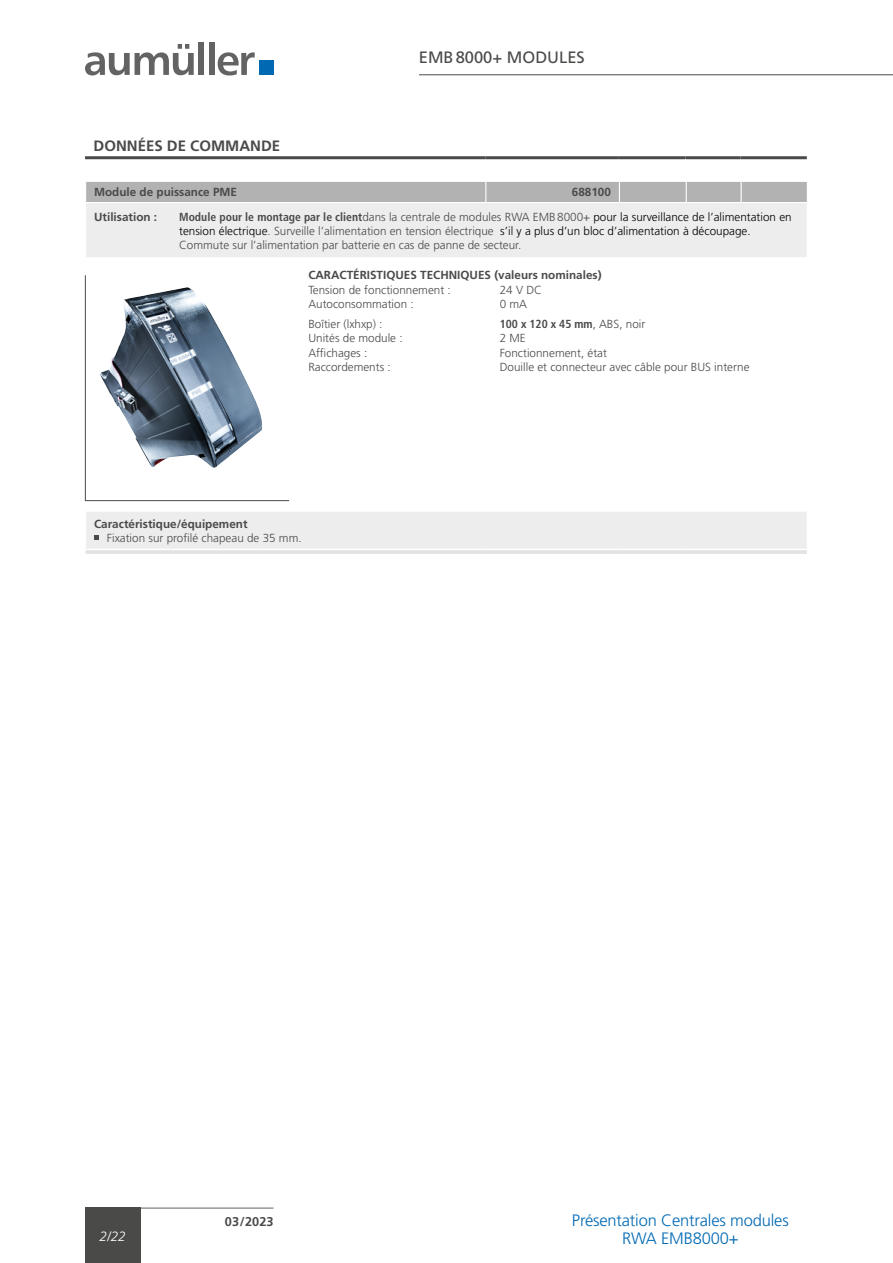
<style>
.page{position:relative;width:893px;height:1263px;background:#fff}
.page>*{position:absolute;margin:0;border:0;box-sizing:border-box;transform-origin:0 0}
.t1{font:300 16.5px/18px "Frutiger LT Std";letter-spacing:-.01em;color:#0069b4;text-align:center}
.t2{font:16.5px "Frutiger LT Std";color:#4a4a49}
.t3{font:700 15px "Frutiger LT Std";color:#4a4a49}
.t4{font:italic 300 13.5px "Frutiger LT Std";color:#fff}
.t5{font:700 12.75px "Frutiger LT Std";color:#4a4a49}
.t6{font:300 11.7px/14.1px "Frutiger LT Std";color:#4a4a49}
.t7{font:700 11.7px "Frutiger LT Std";color:#4a4a49}
.t8{font:700 condensed 11.7px "Frutiger LT Std";color:#4a4a49}
.s1{font-weight:700;font-stretch:condensed}
.s2{color:#000}
.s3{font-weight:300;font-stretch:normal}
</style>
<div class="page">
<hr style="left:419px;top:74px;width:474px;height:1px;background:#4a4a49">
<hr style="left:85px;top:1208px;width:189px;height:1px;background:#646363">
<div style="left:85px;top:1208px;width:55px;height:55px;background:#4a4a49"></div>
<svg style="left:85px;top:44px;width:109px;height:31px"></svg>
<div style="left:198px;top:43px;width:6px;height:32px;background:#646363"></div>
<div style="left:209px;top:43px;width:5px;height:32px;background:#646363"></div>
<svg style="left:218px;top:52px;width:37px;height:23px"></svg>
<div style="left:260px;top:60px;width:14px;height:15px;background:#0069b4"></div>
<div style="left:86px;top:203px;width:721px;height:55px;background:#ededed"></div>
<div style="left:86px;top:511px;width:721px;height:38px;background:#ededed"></div>
<hr style="left:85px;top:257px;width:177px;height:1px;background:#fff">
<hr style="left:262px;top:257px;width:224px;height:1px;background:#fff">
<hr style="left:486px;top:257px;width:133px;height:1px;background:#fff">
<hr style="left:619px;top:257px;width:67px;height:1px;background:#fff">
<hr style="left:686px;top:257px;width:55px;height:1px;background:#fff">
<hr style="left:741px;top:257px;width:67px;height:1px;background:#fff">
<hr style="left:85px;top:511px;width:177px;height:1px;background:#fff">
<hr style="left:262px;top:511px;width:224px;height:1px;background:#fff">
<hr style="left:486px;top:511px;width:133px;height:1px;background:#fff">
<hr style="left:619px;top:511px;width:67px;height:1px;background:#fff">
<hr style="left:686px;top:511px;width:55px;height:1px;background:#fff">
<hr style="left:741px;top:511px;width:67px;height:1px;background:#fff">
<hr style="left:86px;top:550px;width:721px;height:4px;background:#e4e4e4">
<svg style="left:94px;top:535px;width:5px;height:5px"></svg>
<hr style="left:85px;top:156px;width:400px;height:3px;background:#4a4a49">
<hr style="left:485px;top:156px;width:134px;height:3px;background:#4a4a49">
<hr style="left:619px;top:156px;width:67px;height:3px;background:#4a4a49">
<hr style="left:686px;top:156px;width:55px;height:3px;background:#4a4a49">
<hr style="left:741px;top:156px;width:66px;height:3px;background:#4a4a49">
<svg style="left:85px;top:159px;width:722px;height:43px"></svg>
<hr style="left:85px;top:180px;width:400px;height:1px;background:#fff">
<hr style="left:485px;top:180px;width:134px;height:1px;background:#fff">
<hr style="left:619px;top:180px;width:67px;height:1px;background:#fff">
<hr style="left:686px;top:180px;width:55px;height:1px;background:#fff">
<hr style="left:741px;top:180px;width:66px;height:1px;background:#fff">
<svg style="left:85px;top:275px;width:205px;height:226px"></svg>
<img style="left:100px;top:287px;width:162px;height:181px">
<p class="t3" style="left:94px;top:137px;width:188px">DONNÉES DE COMMANDE</p>
<h1 class="t2" style="left:419px;top:48px;width:167px">EMB8000+ MODULES</h1>
<p class="t7" style="left:94px;top:185px;width:145px">Module de puissance PME</p>
<p class="t7" style="left:572px;top:185px;width:41px">688100</p>
<p class="t7" style="left:94px;top:210px;width:65px">Utilisation :</p>
<p class="t6" style="left:179px;top:210px;width:614px"><span class="s1">Module pour le montage par le client</span>dans la centrale de modules RWA EMB8000+ <span class="s2">pour la surveillance de l’alimentation en tension électrique</span>. Surveille l’alimentation en tension électrique <span class="s2">s’il y a plus d’un bloc d’alimentation à découpage.<br></span>Commute sur l’alimentation par batterie en cas de panne de secteur.</p>
<p class="t7" style="left:308px;top:268px;width:295px">CARACTÉRISTIQUES TECHNIQUES (valeurs nominales)</p>
<p class="t6" style="left:308px;top:283px;width:144px">Tension de fonctionnement :</p>
<p class="t6" style="left:500px;top:283px;width:44px">24 V DC</p>
<p class="t6" style="left:308px;top:297px;width:107px">Autoconsommation :</p>
<p class="t6" style="left:500px;top:297px;width:29px">0 mA</p>
<p class="t6" style="left:308px;top:317px;width:76px">Boîtier (lxhxp) :</p>
<p class="t8" style="left:500px;top:317px;width:147px">100 x 120 x 45 mm<span class="s3">, ABS, noir</span></p>
<p class="t6" style="left:308px;top:331px;width:96px">Unités de module :</p>
<p class="t6" style="left:500px;top:331px;width:28px">2 ME</p>
<p class="t6" style="left:308px;top:346px;width:60px">Affichages :</p>
<p class="t6" style="left:500px;top:346px;width:109px">Fonctionnement, état</p>
<p class="t6" style="left:308px;top:360px;width:84px">Raccordements :</p>
<p class="t6" style="left:500px;top:360px;width:251px">Douille et connecteur avec câble pour BUS interne</p>
<p class="t7" style="left:94px;top:517px;width:155px">Caractéristique/équipement</p>
<p class="t6" style="left:107px;top:531px;width:196px">Fixation sur profilé chapeau de 35 mm.</p>
<p class="t4" style="left:100px;top:1229px;width:28px">2/22</p>
<p class="t5" style="left:225px;top:1214px;width:50px">03/2023</p>
<h1 class="t1" style="left:572px;top:1212px;width:218px">Présentation Centrales modules<br>RWA EMB8000+</h1>
</div>
